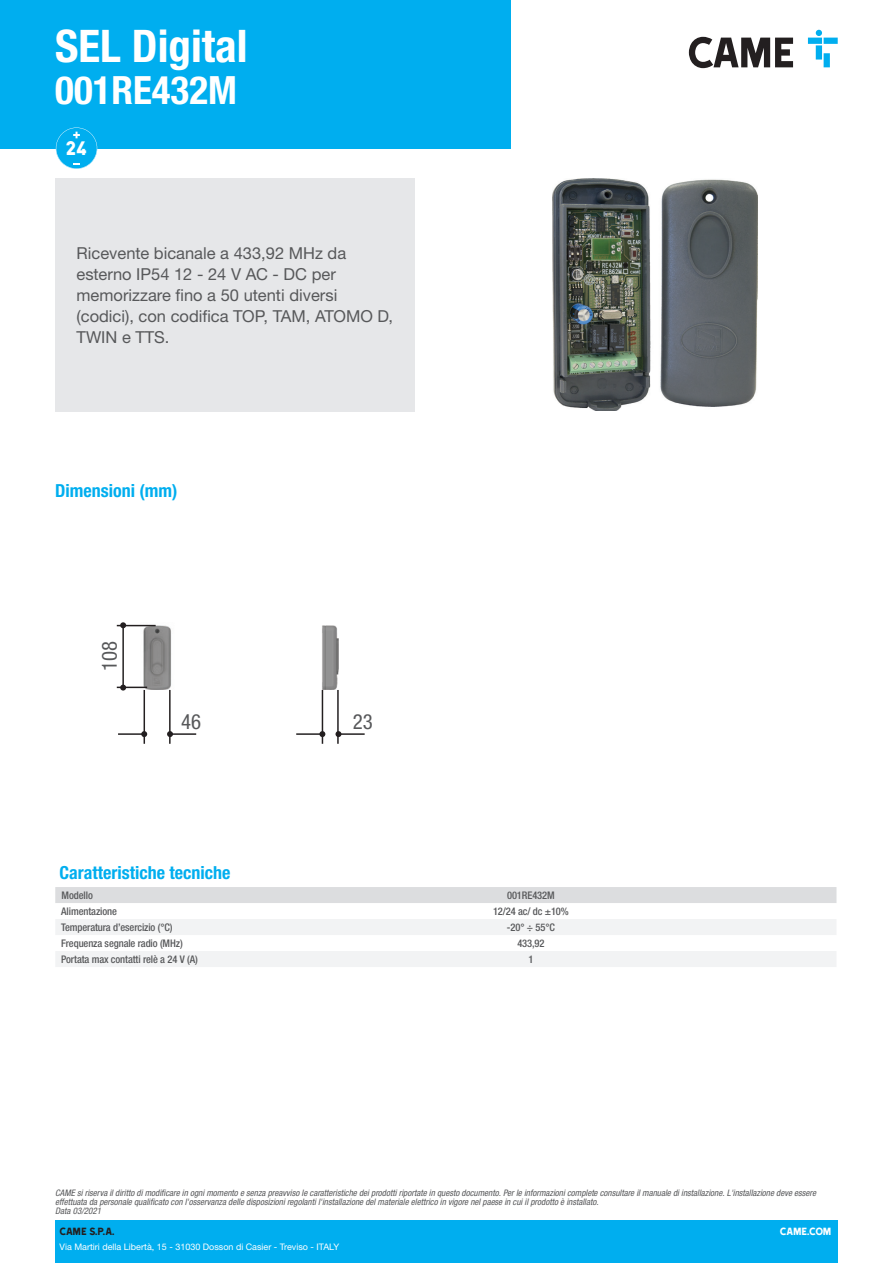
<style>
.page{position:relative;width:893px;height:1263px;background:#fff}
.page>*{position:absolute;margin:0;border:0;box-sizing:border-box;transform-origin:0 0}
.Name{font:700 condensed 45px "Helvetica Neue LTW1 G";color:#fff}
.t1{font:700 condensed 39px "Helvetica Neue LTW1 G";color:#fff}
.t2{font:22.5px "Came Type";color:#fff}
.t3{font:condensed 20.85px "Helvetica Neue LTW1 G";color:#57585a}
.t4{font:700 condensed 18px "Helvetica Neue LTW1 G";color:#00aeef}
.Description{font:16.5px/21px "Helvetica Neue LTW1 G";color:#57585a}
.t5{font:12px "Came Type";color:#231f20}
.t6{font:12px "Came Type";letter-spacing:-.025em;color:#fff}
.Feature{font:500 condensed 10.5px "Helvetica Neue LTW1 G";letter-spacing:-.01em;color:#57585a}
.Data{font:500 condensed 10.5px "Helvetica Neue LTW1 G";letter-spacing:-.01em;color:#57585a}
.t7{font:italic condensed 9px/9px "Helvetica Neue LTW1 G";color:#57585a}
.t8{font:9px "Helvetica Neue LTW1 G";color:#fff}
</style>
<div class="page">
<div style="left:55px;top:1220px;width:783px;height:43px;background:#00aeef"></div>
<div style="left:0;top:0;width:510px;height:149px;background:#00aeef"></div>
<svg style="left:689px;top:37px;width:104px;height:31px"></svg>
<svg style="left:808px;top:30px;width:30px;height:37px"></svg>
<svg style="left:56px;top:127px;width:41px;height:42px"></svg>
<div style="left:55px;top:178px;width:360px;height:233px;background:#e6e7e9"></div>
<img style="left:552px;top:178px;width:206px;height:233px">
<img style="left:116px;top:624px;width:55px;height:65px">
<hr style="left:144px;top:690px;width:1px;height:54px;background:#231f20">
<hr style="left:169px;top:690px;width:2px;height:54px;background:#231f20">
<hr style="left:117px;top:625px;width:39px;height:1px;background:#231f20">
<hr style="left:117px;top:687px;width:30px;height:1px;background:#231f20">
<hr style="left:118px;top:733px;width:26px;height:2px;background:#231f20">
<svg style="left:141px;top:731px;width:6px;height:6px"></svg>
<hr style="left:170px;top:733px;width:26px;height:2px;background:#231f20">
<svg style="left:167px;top:731px;width:6px;height:6px"></svg>
<hr style="left:122px;top:625px;width:2px;height:62px;background:#231f20">
<svg style="left:120px;top:622px;width:6px;height:6px"></svg>
<svg style="left:120px;top:685px;width:6px;height:5px"></svg>
<img style="left:322px;top:625px;width:16px;height:64px">
<hr style="left:322px;top:690px;width:1px;height:54px;background:#231f20">
<hr style="left:337px;top:690px;width:2px;height:54px;background:#231f20">
<hr style="left:296px;top:733px;width:26px;height:2px;background:#231f20">
<svg style="left:319px;top:731px;width:6px;height:6px"></svg>
<hr style="left:338px;top:733px;width:27px;height:2px;background:#231f20">
<svg style="left:335px;top:731px;width:6px;height:6px"></svg>
<div style="left:55px;top:887px;width:781px;height:16px;background:#dcdddf"></div>
<svg style="left:56px;top:919px;width:780px;height:48px"></svg>
<p class="Name" style="left:55px;top:19px;width:194px">SEL Digital</p>
<p class="t1" style="left:55px;top:67px;width:183px">001RE432M</p>
<p class="t2" style="left:66px;top:136px;width:23px">24</p>
<p class="Description" style="left:77px;top:242px;width:318px">Ricevente bicanale a 433,92 MHz da esterno IP54 12 - 24 V AC - DC per memorizzare fino a 50 utenti diversi (codici), con codifica TOP, TAM, ATOMO D,<br>TWIN e TTS.</p>
<p class="t4" style="left:55px;top:479px;width:124px">Dimensioni (mm)</p>
<p class="t3" style="left:97px;top:671px;width:32px;rotate:-90deg">108</p>
<p class="t3" style="left:181px;top:709px;width:22px">46</p>
<p class="t3" style="left:353px;top:709px;width:22px">23</p>
<p class="t4" style="left:60px;top:861px;width:172px">Caratteristiche tecniche</p>
<p class="Feature" style="left:62px;top:889px;width:33px">Modello</p>
<p class="Feature" style="left:507px;top:889px;width:49px">001RE432M</p>
<p class="Feature" style="left:61px;top:905px;width:57px">Alimentazione</p>
<p class="Data" style="left:493px;top:905px;width:77px">12/24 ac/ dc ±10%</p>
<p class="Feature" style="left:61px;top:921px;width:113px">Temperatura d’esercizio (°C)</p>
<p class="Data" style="left:507px;top:921px;width:49px">-20° ÷ 55°C</p>
<p class="Feature" style="left:61px;top:937px;width:123px">Frequenza segnale radio (MHz)</p>
<p class="Data" style="left:517px;top:937px;width:29px">433,92</p>
<p class="Feature" style="left:61px;top:953px;width:138px">Portata max contatti relè a 24 V (A)</p>
<p class="Data" style="left:528px;top:953px;width:7px">1</p>
<p class="t7" style="left:55px;top:1189px;width:762px">CAME si riserva il diritto di modificare in ogni momento e senza preavviso le caratteristiche dei prodotti riportate in questo documento. Per le informazioni complete consultare il manuale di installazione. L'installazione deve essere effettuata da personale qualificato con l'osservanza delle disposizioni regolanti l'installazione del materiale elettrico in vigore nel paese in cui il prodotto è installato.<br>Data 03/2021</p>
<h3 class="t5" style="left:60px;top:1225px;width:57px">CAME S.P.A.</h3>
<p class="t8" style="left:60px;top:1241px;width:281px">Via Martiri della Libertà, 15 - 31030 Dosson di Casier - Treviso - ITALY</p>
<h3 class="t6" style="left:780px;top:1225px;width:53px">CAME.COM</h3>
</div>
